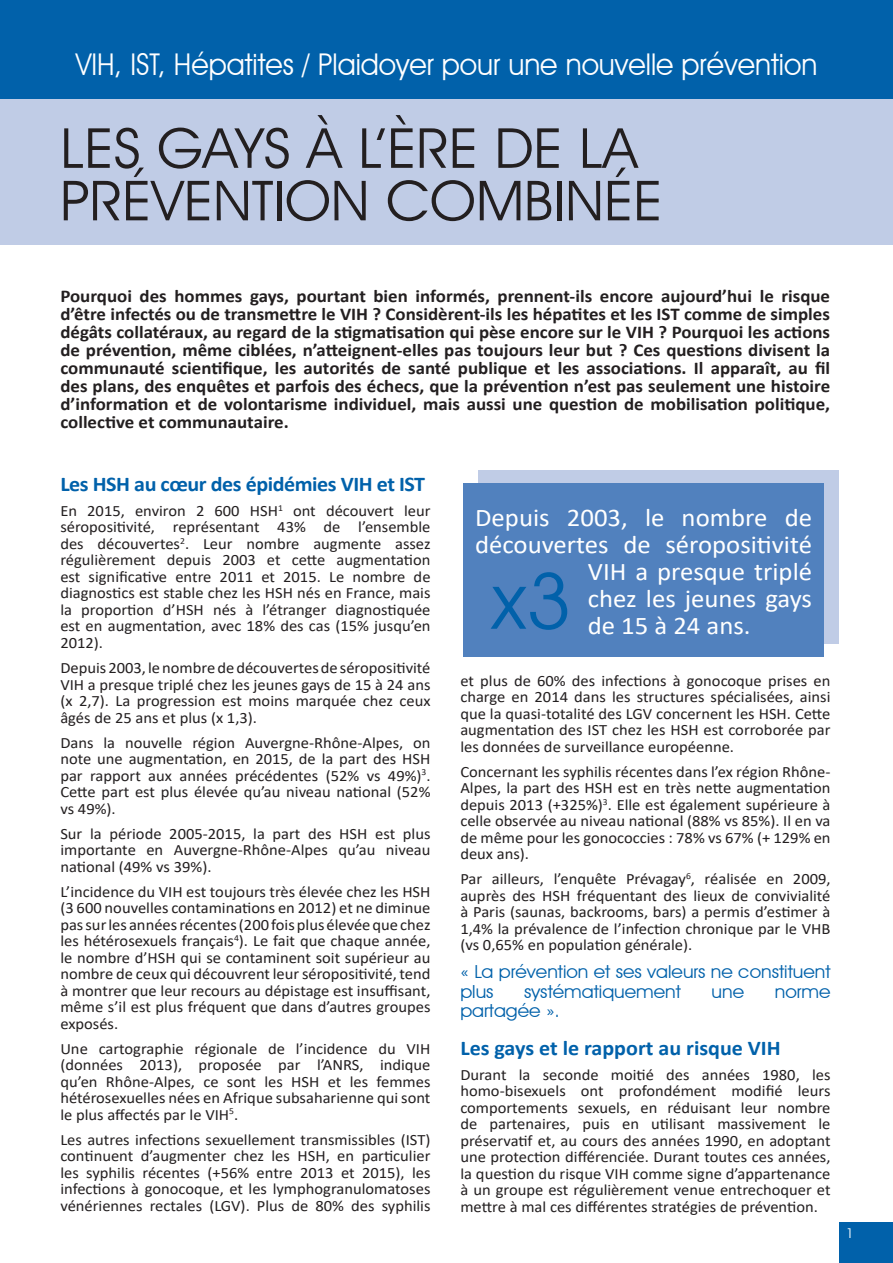
<style>
.page{position:relative;width:893px;height:1263px;background:#fff}
.page>*{position:absolute;margin:0;border:0;box-sizing:border-box;transform-origin:0 0}
.t1{font:78px "Avant Garde IT Cby BT";color:#0161aa;scale:1.05 1}
.t2{font:55.5px/52.5px "Avant Garde IT Cby BT";color:#231f20;scale:1.05 1}
.t3{font:30px "Avant Garde IT Cby BT";color:#fff;scale:.95 1}
.t4{font:25.5px/27px "Calibri";color:#fff;text-align:right;scale:1.05 1}
.t5{font:700 21px "Calibri";letter-spacing:-.02em;color:#0161aa;scale:1.05 1}
.t6{font:700 21px "Calibri";color:#0161aa;scale:1.05 1}
.t7{font:700 18px/18px "Calibri";color:#231f20;text-align:justify;scale:1.05 1}
.t8{font:18px/19.5px "Avant Garde IT Cby BT";color:#0161aa;scale:1.05 1}
.t9{font:15.75px/16.5px "Calibri";color:#231f20;text-align:justify;scale:1.05 1}
.t10{font:13.5px "Avant Garde IT Cby BT";color:#fff}
</style>
<div class="page">
<div style="left:0;top:0;width:893px;height:101px;background:#0161aa"></div>
<div style="left:0;top:99px;width:893px;height:145px;background:#c0cce6"></div>
<div style="left:839px;top:1222px;width:54px;height:41px;background:#0161aa"></div>
<div style="left:479px;top:471px;width:360px;height:173px;background:#c0cce6"></div>
<div style="left:463px;top:484px;width:360px;height:173px;background:#5181be"></div>
<p class="t3" style="left:76px;top:46px;width:782px">VI H, IST, Hépatites / Plaidoyer pour une nouvelle prévention</p>
<p class="t2" style="left:60px;top:121px;width:575px">Les gays à l’ère de la prévention combinée</p>
<p class="t7" style="left:60px;top:287px;width:735px">Pourquoi des hommes gays, pourtant bien informés, prennent-ils encore aujourd’hui le risque d’être infectés ou de transmettre le VIH ? Considèrent-ils les hépatites et les IST comme de simples dégâts collatéraux, au regard de la stigmatisation qui pèse encore sur le VIH ? Pourquoi les actions de prévention, même ciblées, n’atteignent-elles pas toujours leur but ? Ces questions divisent la communauté scientifique, les autorités de santé publique et les associations. Il apparaît, au fil des plans, des enquêtes et parfois des échecs, que la prévention n’est pas seulement une histoire d’information et de volontarisme individuel, mais aussi une question de mobilisation politique, collective et communautaire.</p>
<p class="t5" style="left:60px;top:469px;width:349px">Les HSH au cœur des épidémies VIH et IST</p>
<p class="t9" style="left:60px;top:502px;width:354px">En 2015, environ 2 600 HSH<sup>1</sup> ont découvert leur séropositivité, représentant 43% de l’ensemble des découvertes<sup>2</sup>. Leur nombre augmente assez régulièrement depuis 2003 et cette augmentation est significative entre 2011 et 2015. Le nombre de diagnostics est stable chez les HSH nés en France, mais la proportion d’HSH nés à l’étranger diagnostiquée est en augmentation, avec 18% des cas (15% jusqu’en 2012).</p>
<p class="t9" style="left:60px;top:659px;width:354px">Depuis 2003, le nombre de découvertes de séropositivité VIH a presque triplé chez les jeunes gays de 15 à 24 ans (x 2,7). La progression est moins marquée chez ceux âgés de 25 ans et plus (x 1,3).</p>
<p class="t9" style="left:60px;top:734px;width:354px">Dans la nouvelle région Auvergne-Rhône-Alpes, on note une augmentation, en 2015, de la part des HSH par rapport aux années précédentes (52% vs 49%)<sup>3</sup>.<br>Cette part est plus élevée qu’au niveau national (52% vs 49%).</p>
<p class="t9" style="left:60px;top:825px;width:354px">Sur la période 2005-2015, la part des HSH est plus importante en Auvergne-Rhône-Alpes qu’au niveau national (49% vs 39%).</p>
<p class="t9" style="left:60px;top:883px;width:354px">L’incidence du VIH est toujours très élevée chez les HSH (3 600 nouvelles contaminations en 2012) et ne diminue pas sur les années récentes (200 fois plus élevée que chez les hétérosexuels français<sup>4</sup>). Le fait que chaque année, le nombre d’HSH qui se contaminent soit supérieur au nombre de ceux qui découvrent leur séropositivité, tend à montrer que leur recours au dépistage est insuffisant, même s’il est plus fréquent que dans d’autres groupes exposés.</p>
<p class="t9" style="left:60px;top:1040px;width:354px">Une cartographie régionale de l’incidence du VIH (données 2013), proposée par l’ANRS, indique qu’en Rhône-Alpes, ce sont les HSH et les femmes hétérosexuelles nées en Afrique subsaharienne qui sont le plus affectés par le VIH<sup>5</sup>.</p>
<p class="t9" style="left:60px;top:1131px;width:354px">Les autres infections sexuellement transmissibles (IST) continuent d’augmenter chez les HSH, en particulier les syphilis récentes (+56% entre 2013 et 2015), les infections à gonocoque, et les lymphogranulomatoses vénériennes rectales (LGV). Plus de 80% des syphilis</p>
<p class="t4" style="left:475px;top:503px;width:322px">Depuis 2003, le nombre de découvertes de séropositivité<br>VIH a presque triplé<br>chez les jeunes gays</p>
<p class="t1" style="left:492px;top:554px;width:78px">x3</p>
<p class="t4" style="left:588px;top:611px;width:156px">de 15 à 24 ans.</p>
<p class="t9" style="left:460px;top:672px;width:354px">et plus de 60% des infections à gonocoque prises en charge en 2014 dans les structures spécialisées, ainsi que la quasi-totalité des LGV concernent les HSH. Cette augmentation des IST chez les HSH est corroborée par les données de surveillance européenne.</p>
<p class="t9" style="left:460px;top:763px;width:354px">Concernant les syphilis récentes dans l’ex région Rhône-Alpes, la part des HSH est en très nette augmentation depuis 2013 (+325%)<sup>3</sup>. Elle est également supérieure à celle observée au niveau national (88% vs 85%). Il en va de même pour les gonococcies : 78% vs 67% (+ 129% en deux ans).</p>
<p class="t9" style="left:460px;top:870px;width:354px">Par ailleurs, l’enquête Prévagay<sup>6</sup>, réalisée en 2009, auprès des HSH fréquentant des lieux de convivialité à Paris (saunas, backrooms, bars) a permis d’estimer à 1,4% la prévalence de l’infection chronique par le VHB (vs 0,65% en population générale).</p>
<p class="t8" style="left:460px;top:962px;width:354px">« La prévention et ses valeurs ne constituent plus</p>
<p class="t8" style="left:524px;top:981px;width:151px">systématiquement</p>
<p class="t8" style="left:712px;top:981px;width:32px">une</p>
<p class="t8" style="left:775px;top:981px;width:55px">norme</p>
<p class="t8" style="left:460px;top:1001px;width:96px">partagée ».</p>
<p class="t6" style="left:460px;top:1033px;width:307px">Les gays et le rapport au risque VIH</p>
<p class="t9" style="left:460px;top:1066px;width:354px">Durant la seconde moitié des années 1980, les homo-bisexuels ont profondément modifié leurs comportements sexuels, en réduisant leur nombre de partenaires, puis en utilisant massivement le préservatif et, au cours des années 1990, en adoptant une protection différenciée. Durant toutes ces années, la question du risque VIH comme signe d’appartenance à un groupe est régulièrement venue entrechoquer et mettre à mal ces différentes stratégies de prévention.</p>
<p class="t10" style="left:846px;top:1225px;width:9px">1</p>
</div>
